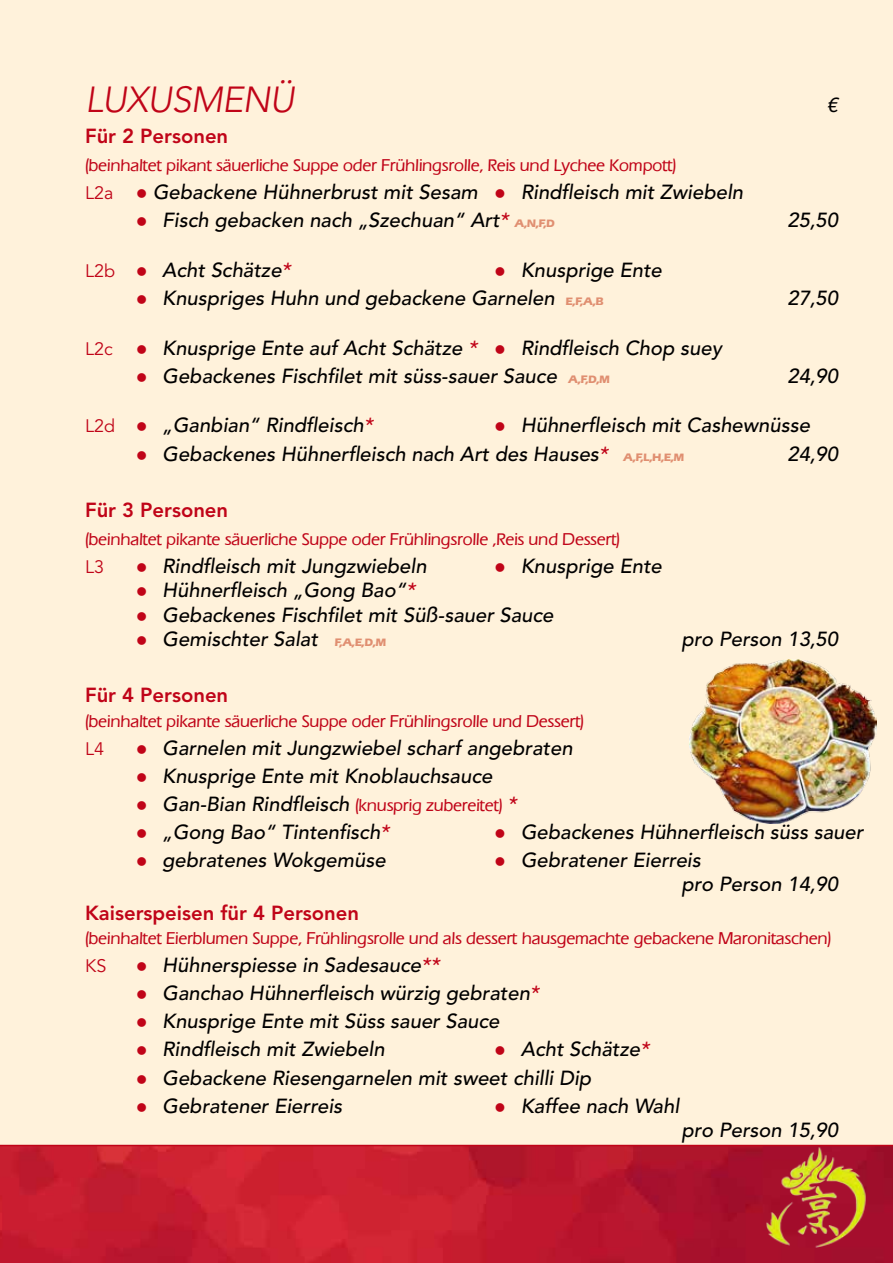
<style>
.page{position:relative;width:893px;height:1263px;background:#fff}
.page>*{position:absolute;margin:0;border:0;box-sizing:border-box;transform-origin:0 0}
.t1{font:italic 300 36px "Avenir LT Std";letter-spacing:-.02em;color:#c00418}
.t2{font:italic 500 20.25px/24.3px "Avenir LT Std";color:#000}
.t3{font:800 20.25px "Avenir LT Std";color:#c00418}
.t4{font:18px "Avenir LT Std";color:#c00418}
.t5{font:500 16.5px "E820 Sans";color:#c00418}
.s1{color:#c00418}
.s2{font-family:"E820 Sans Xbold";font-weight:400;font-style:normal;font-size:10.5px;color:#e08f71}
.s3{font-weight:400;font-style:normal;font-size:18px;color:#c00418}
.s4{font-family:"Avenir LT Std";font-style:italic;font-size:20.25px;color:#000}
.s5{font-family:"Avenir LT Std";font-style:italic;font-size:20.25px}
</style>
<div class="page">
<div style="left:0;top:0;width:893px;height:1235px;background:#fff2db"></div>
<svg style="left:0;top:1145px;width:893px;height:118px;background:#c01a2f"></svg>
<img style="left:764px;top:1144px;width:106px;height:105px">
<img style="left:690px;top:659px;width:186px;height:164px">
<h1 class="t1" style="left:85px;top:79px;width:211px">LUXUSMENÜ</h1>
<p class="t2" style="left:827px;top:94px;width:13px">€</p>
<p class="t3" style="left:85px;top:123px;width:145px">Für 2 Personen</p>
<p class="t5" style="left:85px;top:155px;width:593px">(beinhaltet pikant säuerliche Suppe oder Frühlingsrolle, Reis und Lychee Kompott)</p>
<p class="t4" style="left:85px;top:182px;width:30px">L2a</p>
<p class="t2" style="left:136px;top:180px;width:609px"><span class="s1">●</span> Gebackene Hühnerbrust mit Sesam <span class="s1">●</span> Rindfleisch mit Zwiebeln</p>
<p class="t2" style="left:136px;top:208px;width:420px"><span class="s1">●</span> Fisch gebacken nach „Szechuan“ Art<span class="s1">*</span> <span class="s2">A,N,F,D</span></p>
<p class="t2" style="left:787px;top:208px;width:52px">25,50</p>
<p class="t2" style="left:85px;top:258px;width:207px"><span class="s3">L2b</span> <span class="s1">●</span> Acht Schätze<span class="s1">*</span></p>
<p class="t2" style="left:495px;top:258px;width:169px"><span class="s1">●</span> Knusprige Ente</p>
<p class="t2" style="left:136px;top:286px;width:469px"><span class="s1">●</span> Knuspriges Huhn und gebackene Garnelen <span class="s2">E,F,A,B</span></p>
<p class="t2" style="left:787px;top:286px;width:52px">27,50</p>
<p class="t4" style="left:85px;top:338px;width:29px">L2c</p>
<p class="t2" style="left:136px;top:336px;width:587px"><span class="s1">●</span> Knusprige Ente auf Acht Schätze <span class="s1">*</span> <span class="s1">●</span> Rindfleisch Chop suey</p>
<p class="t2" style="left:136px;top:364px;width:475px"><span class="s1">●</span> Gebackenes Fischfilet mit süss-sauer Sauce <span class="s2">A,F,D,M</span></p>
<p class="t2" style="left:787px;top:364px;width:52px">24,90</p>
<p class="t2" style="left:85px;top:414px;width:290px"><span class="s3">L2d</span> <span class="s1">●</span> „Ganbian“ Rindfleisch<span class="s1">*</span></p>
<p class="t2" style="left:495px;top:414px;width:317px"><span class="s1">●</span> Hühnerfleisch mit Cashewnüsse</p>
<p class="t2" style="left:136px;top:442px;width:550px"><span class="s1">●</span> Gebackenes Hühnerfleisch nach Art des Hauses<span class="s1">*</span> <span class="s2">A,F,L,H,E,M</span></p>
<p class="t2" style="left:787px;top:442px;width:52px">24,90</p>
<p class="t3" style="left:85px;top:498px;width:145px">Für 3 Personen</p>
<p class="t5" style="left:85px;top:530px;width:537px">(beinhaltet pikante säuerliche Suppe oder Frühlingsrolle ,Reis und Dessert)</p>
<p class="t4" style="left:85px;top:556px;width:21px">L3</p>
<p class="t2" style="left:136px;top:554px;width:292px"><span class="s1">●</span> Rindfleisch mit Jungzwiebeln</p>
<p class="t2" style="left:495px;top:554px;width:169px"><span class="s1">●</span> Knusprige Ente</p>
<p class="t2" style="left:136px;top:579px;width:281px"><span class="s1">●</span> Hühnerfleisch „Gong Bao“<span class="s1">*</span></p>
<p class="t2" style="left:136px;top:603px;width:419px"><span class="s1">●</span> Gebackenes Fischfilet mit Süß-sauer Sauce</p>
<p class="t2" style="left:136px;top:627px;width:252px"><span class="s1">●</span> Gemischter Salat <span class="s2">F,A,E,D,M</span></p>
<p class="t2" style="left:682px;top:627px;width:158px">pro Person 13,50</p>
<p class="t3" style="left:85px;top:683px;width:145px">Für 4 Personen</p>
<p class="t5" style="left:85px;top:711px;width:501px">(beinhaltet pikante säuerliche Suppe oder Frühlingsrolle und Dessert)</p>
<p class="t4" style="left:85px;top:738px;width:21px">L4</p>
<p class="t2" style="left:136px;top:736px;width:438px"><span class="s1">●</span> Garnelen mit Jungzwiebel scharf angebraten</p>
<p class="t2" style="left:136px;top:764px;width:358px"><span class="s1">●</span> Knusprige Ente mit Knoblauchsauce</p>
<p class="t5" style="left:136px;top:796px;width:382px">● <span class="s4">Gan-Bian Rindfleisch</span> (knusprig zubereitet) <span class="s5">*</span></p>
<p class="t2" style="left:136px;top:820px;width:255px"><span class="s1">●</span> „Gong Bao“ Tintenfisch<span class="s1">*</span></p>
<p class="t2" style="left:495px;top:820px;width:370px"><span class="s1">●</span> Gebackenes Hühnerfleisch süss sauer</p>
<p class="t2" style="left:136px;top:848px;width:251px"><span class="s1">●</span> gebratenes Wokgemüse</p>
<p class="t2" style="left:682px;top:848px;width:158px;text-indent:-187px"><span class="s1">●</span> Gebratener Eierreis<br>pro Person 14,90</p>
<p class="t3" style="left:85px;top:900px;width:276px">Kaiserspeisen für 4 Personen</p>
<p class="t5" style="left:85px;top:929px;width:748px">(beinhaltet Eierblumen Suppe, Frühlingsrolle und als dessert hausgemachte gebackene Maronitaschen)</p>
<p class="t4" style="left:85px;top:955px;width:23px">KS</p>
<p class="t2" style="left:136px;top:953px;width:305px"><span class="s1">●</span> Hühnerspiesse in Sadesauce<span class="s1">**</span></p>
<p class="t2" style="left:136px;top:981px;width:405px"><span class="s1">●</span> Ganchao Hühnerfleisch würzig gebraten<span class="s1">*</span></p>
<p class="t2" style="left:136px;top:1010px;width:365px"><span class="s1">●</span> Knusprige Ente mit Süss sauer Sauce</p>
<p class="t2" style="left:136px;top:1038px;width:250px"><span class="s1">●</span> Rindfleisch mit Zwiebeln</p>
<p class="t2" style="left:495px;top:1038px;width:156px"><span class="s1">●</span> Acht Schätze<span class="s1">*</span></p>
<p class="t2" style="left:136px;top:1066px;width:457px"><span class="s1">●</span> Gebackene Riesengarnelen mit sweet chilli Dip</p>
<p class="t2" style="left:136px;top:1094px;width:208px"><span class="s1">●</span> Gebratener Eierreis</p>
<p class="t2" style="left:495px;top:1094px;width:186px"><span class="s1">●</span> Kaffee nach Wahl</p>
<p class="t2" style="left:682px;top:1118px;width:158px">pro Person 15,90</p>
</div>
